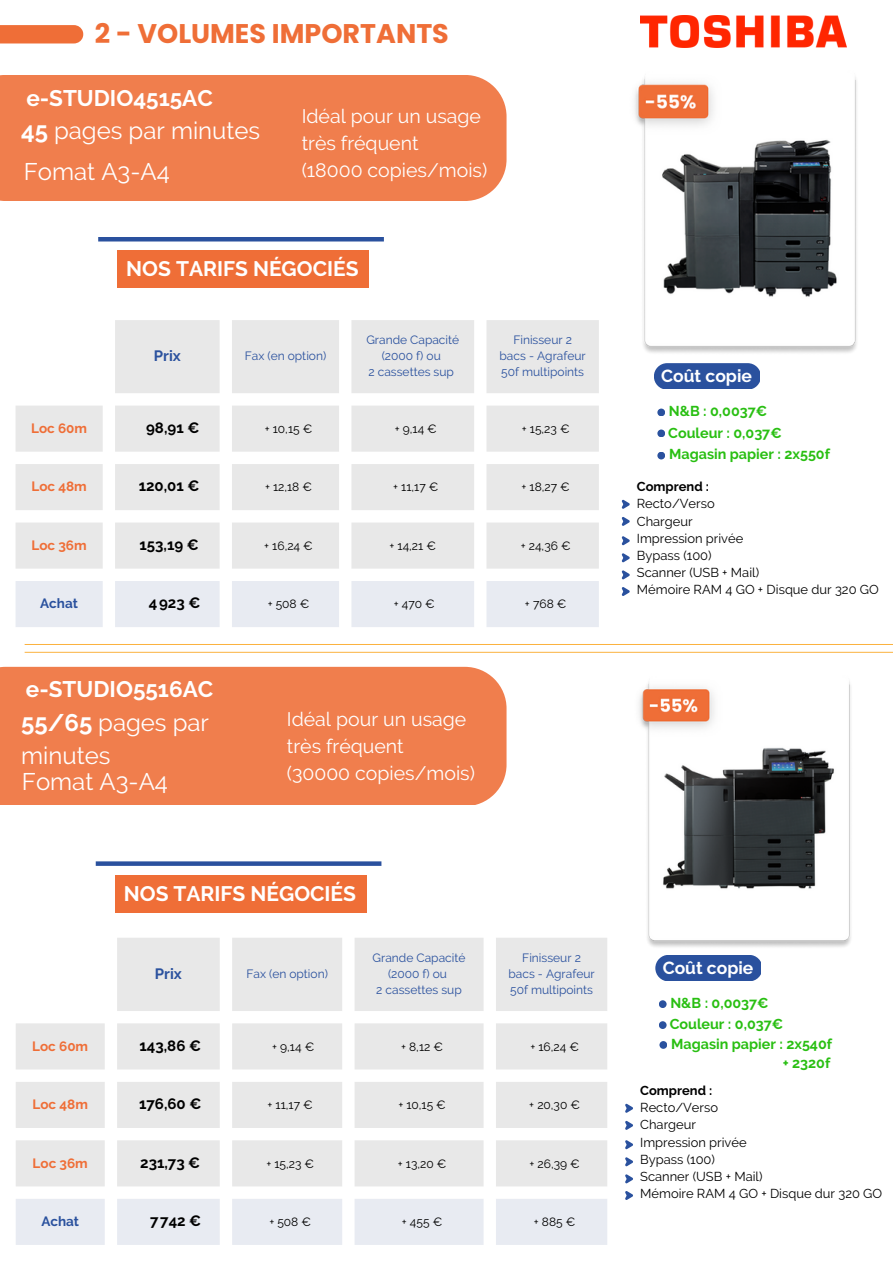
<style>
.page{position:relative;width:893px;height:1264px;background:#fff}
.page>*{position:absolute;margin:0;border:0;box-sizing:border-box;transform-origin:0 0}
.t1{font:700 27px "Poppins";color:#ef6e37}
.t2{font:24px/32.5px "Raleway";color:#fff}
.t3{font:700 22.5px "Raleway";color:#fff}
.t4{font:700 21px "Raleway";color:#fff}
.t5{font:19.5px/27px "Raleway";color:#fff}
.t6{font:700 17.4px "Raleway";color:#fff}
.t7{font:700 15px "Raleway";color:#000}
.t8{font:700 15px "Raleway";color:#2a519e}
.t9{font:700 14.25px/21.6px "Raleway";color:#29bf12}
.t10{font:700 13.5px "Raleway";color:#ef6e37}
.t11{font:700 13.5px "Raleway";color:#2a519e}
.t12{font:12.9px/17.2px "Raleway";color:#000}
.t13{font:700 12.9px "Raleway";color:#000}
.t14{font:12px/16px "Raleway";color:#2a519e;text-align:center}
.t15{font:12px "Raleway";color:#000}
.s1{font-weight:700}
</style>
<div class="page">
<hr style="left:25px;top:644px;width:867px;height:1px;background:#fbb03b">
<hr style="left:25px;top:651px;width:867px;height:1px;background:#fbb03b">
<svg style="left:16px;top:320px;width:582px;height:248px;fill:#e8e8e8"></svg>
<svg style="left:16px;top:581px;width:582px;height:46px;background:#e9ecf3"></svg>
<svg style="left:16px;top:938px;width:591px;height:248px;fill:#e8e8e8"></svg>
<svg style="left:16px;top:1199px;width:591px;height:45px;background:#e9ecf3"></svg>
<img style="left:634px;top:77px;width:223px;height:276px">
<img style="left:639px;top:681px;width:212px;height:266px">
<hr style="left:98px;top:237px;width:286px;height:4px;background:#2a519e">
<div style="left:117px;top:250px;width:251px;height:38px;background:#ef6e37"></div>
<svg style="left:96px;top:861px;width:285px;height:4px"></svg>
<div style="left:115px;top:874px;width:251px;height:38px;background:#ef6e37"></div>
<div style="left:655px;top:954px;width:106px;height:26px;background:#2a519e;border-radius:13px"></div>
<div style="left:658px;top:1000px;width:8px;height:8px;background:#2a519e;border-radius:50%"></div>
<div style="left:658px;top:1021px;width:8px;height:7px;background:#2a519e;border-radius:50%"></div>
<div style="left:653px;top:363px;width:106px;height:25px;background:#2a519e;border-radius:13px"></div>
<div style="left:657px;top:408px;width:8px;height:8px;background:#2a519e;border-radius:50%"></div>
<div style="left:657px;top:429px;width:8px;height:8px;background:#2a519e;border-radius:50%"></div>
<div style="left:0;top:75px;width:506px;height:125px;background:#f07e4d"></div>
<div style="left:0;top:667px;width:506px;height:138px;background:#f07e4d"></div>
<svg style="left:0;top:25px;width:83px;height:18px"></svg>
<img style="left:640px;top:16px;width:206px;height:31px">
<div style="left:657px;top:451px;width:8px;height:8px;background:#2a519e;border-radius:50%"></div>
<div style="left:659px;top:1041px;width:8px;height:7px;background:#2a519e;border-radius:50%"></div>
<svg style="left:621px;top:587px;width:8px;height:9px"></svg>
<svg style="left:621px;top:570px;width:8px;height:9px"></svg>
<svg style="left:621px;top:553px;width:8px;height:9px"></svg>
<svg style="left:621px;top:536px;width:8px;height:9px"></svg>
<svg style="left:621px;top:500px;width:8px;height:9px"></svg>
<svg style="left:621px;top:517px;width:8px;height:9px"></svg>
<svg style="left:625px;top:1191px;width:8px;height:8px"></svg>
<svg style="left:625px;top:1174px;width:8px;height:9px"></svg>
<svg style="left:625px;top:1157px;width:8px;height:9px"></svg>
<svg style="left:625px;top:1140px;width:8px;height:9px"></svg>
<svg style="left:625px;top:1103px;width:8px;height:9px"></svg>
<svg style="left:625px;top:1120px;width:8px;height:9px"></svg>
<h1 class="t1" style="left:95px;top:14px;width:355px">2 - VOLUMES IMPORTANTS</h1>
<h3 class="t3" style="left:26px;top:84px;width:188px">e-STUDIO4515AC</h3>
<h2 class="t2" style="left:21px;top:114px;width:240px"><span class="s1">45</span> pages par minutes</h2>
<h3 class="t5" style="left:301px;top:103px;width:181px">Idéal pour un usage très fréquent</h3>
<h2 class="t2" style="left:24px;top:155px;width:148px">Fomat A3-A4</h2>
<h3 class="t5" style="left:301px;top:157px;width:187px">(18000 copies/mois)</h3>
<h3 class="t4" style="left:126px;top:256px;width:234px">NOS TARIFS NÉGOCIÉS</h3>
<p class="t8" style="left:154px;top:347px;width:28px">Prix</p>
<p class="t14" style="left:245px;top:348px;width:83px">Fax (en option)</p>
<p class="t14" style="left:366px;top:332px;width:94px">Grande Capacité (2000 f) ou<br>2 cassettes sup</p>
<p class="t14" style="left:499px;top:332px;width:88px">Finisseur 2 bacs - Agrafeur<br>50f multipoints</p>
<p class="t10" style="left:31px;top:420px;width:57px">Loc 60m</p>
<p class="t7" style="left:146px;top:419px;width:55px">98,91 €</p>
<p class="t15" style="left:265px;top:421px;width:49px">+ 10,15 €</p>
<p class="t15" style="left:395px;top:421px;width:44px">+ 9,14 €</p>
<p class="t15" style="left:522px;top:421px;width:49px">+ 15,23 €</p>
<p class="t10" style="left:31px;top:478px;width:57px">Loc 48m</p>
<p class="t7" style="left:139px;top:477px;width:62px">120,01 €</p>
<p class="t15" style="left:265px;top:480px;width:49px">+ 12,18 €</p>
<p class="t15" style="left:393px;top:480px;width:47px">+ 11,17 €</p>
<p class="t15" style="left:521px;top:480px;width:50px">+ 18,27 €</p>
<p class="t10" style="left:32px;top:537px;width:57px">Loc 36m</p>
<p class="t7" style="left:139px;top:536px;width:61px">153,19 €</p>
<p class="t15" style="left:264px;top:538px;width:50px">+ 16,24 €</p>
<p class="t15" style="left:389px;top:538px;width:48px">+ 14,21 €</p>
<p class="t15" style="left:520px;top:538px;width:51px">+ 24,36 €</p>
<p class="t11" style="left:40px;top:595px;width:39px">Achat</p>
<p class="t7" style="left:149px;top:594px;width:53px">4923 €</p>
<p class="t15" style="left:268px;top:597px;width:43px">+ 508 €</p>
<p class="t15" style="left:394px;top:597px;width:42px">+ 470 €</p>
<p class="t15" style="left:525px;top:597px;width:43px">+ 768 €</p>
<h3 class="t3" style="left:26px;top:676px;width:189px">e-STUDIO5516AC</h3>
<h2 class="t2" style="left:21px;top:706px;width:189px"><span class="s1">55/65</span> pages par minutes</h2>
<h3 class="t5" style="left:287px;top:705px;width:189px">Idéal pour un usage très fréquent<br>(30000 copies/mois)</h3>
<h2 class="t2" style="left:22px;top:765px;width:148px">Fomat A3-A4</h2>
<h3 class="t4" style="left:124px;top:880px;width:234px">NOS TARIFS NÉGOCIÉS</h3>
<p class="t8" style="left:155px;top:965px;width:28px">Prix</p>
<p class="t14" style="left:246px;top:965px;width:83px">Fax (en option)</p>
<p class="t14" style="left:372px;top:949px;width:94px">Grande Capacité (2000 f) ou<br>2 cassettes sup</p>
<p class="t14" style="left:508px;top:949px;width:88px">Finisseur 2 bacs - Agrafeur<br>50f multipoints</p>
<p class="t10" style="left:32px;top:1038px;width:57px">Loc 60m</p>
<p class="t7" style="left:139px;top:1036px;width:63px">143,86 €</p>
<p class="t15" style="left:272px;top:1039px;width:44px">+ 9,14 €</p>
<p class="t15" style="left:401px;top:1039px;width:43px">+ 8,12 €</p>
<p class="t15" style="left:530px;top:1039px;width:50px">+ 16,24 €</p>
<p class="t10" style="left:33px;top:1096px;width:57px">Loc 48m</p>
<p class="t7" style="left:139px;top:1095px;width:64px">176,60 €</p>
<p class="t15" style="left:267px;top:1097px;width:47px">+ 11,17 €</p>
<p class="t15" style="left:398px;top:1097px;width:49px">+ 10,15 €</p>
<p class="t15" style="left:529px;top:1097px;width:52px">+ 20,30 €</p>
<p class="t10" style="left:33px;top:1154px;width:57px">Loc 36m</p>
<p class="t7" style="left:140px;top:1153px;width:62px">231,73 €</p>
<p class="t15" style="left:266px;top:1156px;width:49px">+ 15,23 €</p>
<p class="t15" style="left:398px;top:1156px;width:50px">+ 13,20 €</p>
<p class="t15" style="left:529px;top:1156px;width:52px">+ 26,39 €</p>
<p class="t11" style="left:41px;top:1213px;width:39px">Achat</p>
<p class="t7" style="left:150px;top:1211px;width:53px">7742 €</p>
<p class="t15" style="left:269px;top:1214px;width:43px">+ 508 €</p>
<p class="t15" style="left:402px;top:1214px;width:42px">+ 455 €</p>
<p class="t15" style="left:534px;top:1214px;width:43px">+ 885 €</p>
<h3 class="t6" style="left:661px;top:365px;width:92px">Coût copie</h3>
<p class="t9" style="left:668px;top:400px;width:115px">N&amp;B : 0,0037€<br>Couleur : 0,037€</p>
<p class="t9" style="left:669px;top:443px;width:162px">Magasin papier : 2x550f</p>
<p class="t13" style="left:636px;top:479px;width:74px">Comprend :</p>
<p class="t12" style="left:636px;top:495px;width:243px">Recto/Verso<br>Chargeur<br>Impression privée<br>Bypass (100)<br>Scanner (USB + Mail)<br>Mémoire RAM 4 GO + Disque dur 320 GO</p>
<h3 class="t6" style="left:662px;top:957px;width:92px">Coût copie</h3>
<p class="t9" style="left:669px;top:991px;width:115px">N&amp;B : 0,0037€<br>Couleur : 0,037€</p>
<p class="t9" style="left:671px;top:1034px;width:162px;line-height:19px;text-align:right">Magasin papier : 2x540f + 2320f</p>
<p class="t13" style="left:640px;top:1082px;width:74px">Comprend :</p>
<p class="t12" style="left:640px;top:1099px;width:243px">Recto/Verso<br>Chargeur<br>Impression privée<br>Bypass (100)<br>Scanner (USB + Mail)<br>Mémoire RAM 4 GO + Disque dur 320 GO</p>
</div>
